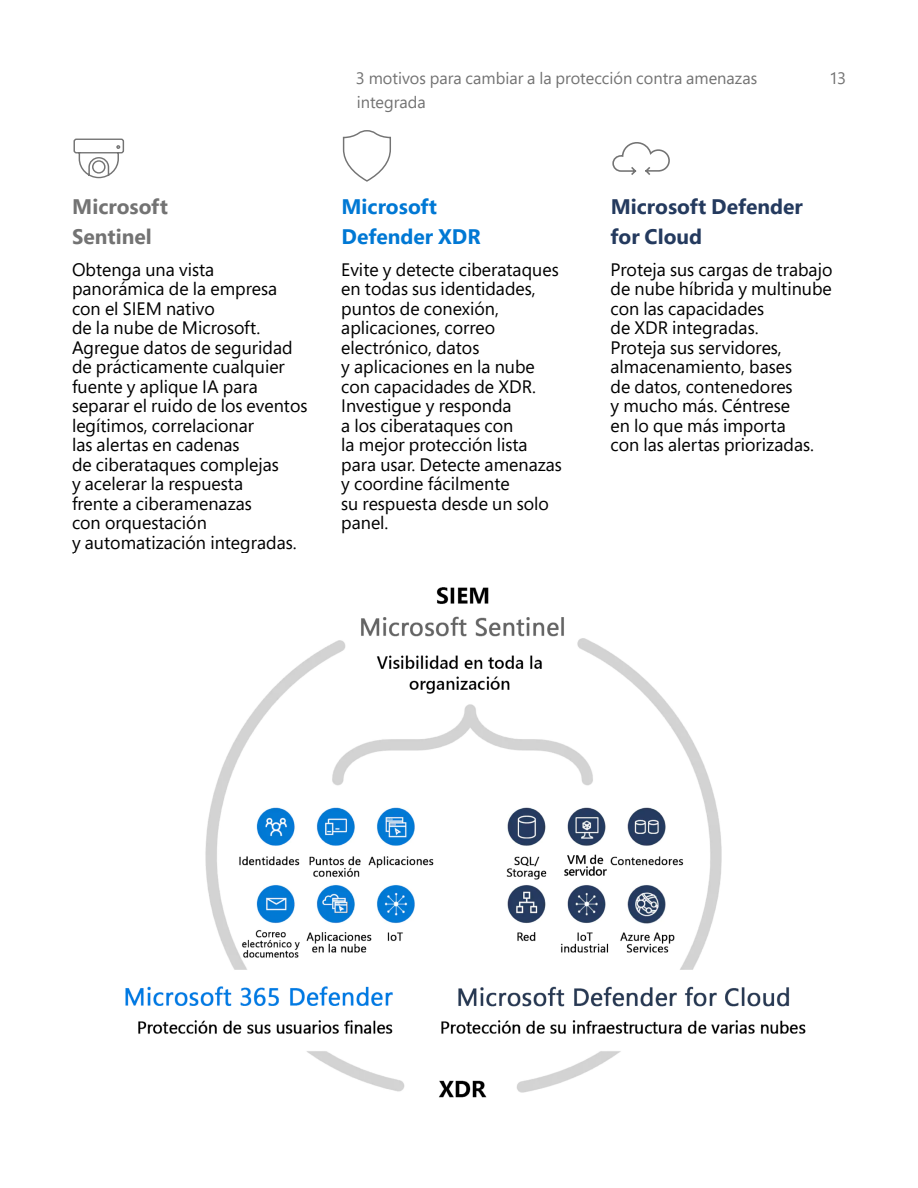
<style>
.page{position:relative;width:918px;height:1188px;background:#fff}
.page>*{position:absolute;margin:0;border:0;box-sizing:border-box;transform-origin:0 0}
.Highlight_text_14_20{font:700 21px/30px "Segoe Pro";color:#243a5e}
.Highlight_text_14_20-2{font:700 21px/30px "Segoe Pro";color:#0078d4}
.Highlight_text_14_20-3{font:700 21px/30px "Segoe Pro";color:#737373}
.Highlight_text_14_20-4{font:18px/19.5px "Segoe Pro";color:#000}
.t1{font:16.5px "Segoe Pro";color:#737373}
</style>
<div class="page">
<svg style="left:612px;top:142px;width:58px;height:33px"></svg>
<svg style="left:73px;top:138px;width:52px;height:41px"></svg>
<svg style="left:342px;top:130px;width:49px;height:52px"></svg>
<img style="left:125px;top:587px;width:681px;height:511px">
<p class="Highlight_text_14_20-3" style="left:72px;top:191px;width:97px">Microsoft<br>Sentinel</p>
<p class="Highlight_text_14_20-4" style="left:72px;top:259px;width:237px">Obtenga una vista panorámica de la empresa con el SIEM nativo<br>de la nube de Microsoft.<br>Agregue datos de seguridad de prácticamente cualquier fuente y aplique IA para separar el ruido de los eventos legítimos, correlacionar<br>las alertas en cadenas<br>de ciberataques complejas<br>y acelerar la respuesta<br>frente a ciberamenazas<br>con orquestación<br>y automatización integradas.</p>
<p class="t1" style="left:356px;top:67px;width:403px">3 motivos para cambiar a la protección contra amenazas</p>
<p class="t1" style="left:831px;top:67px;width:17px">13</p>
<p class="t1" style="left:357px;top:91px;width:71px">integrada</p>
<p class="Highlight_text_14_20-2" style="left:342px;top:191px;width:141px">Microsoft<br>Defender XDR</p>
<p class="Highlight_text_14_20-4" style="left:341px;top:259px;width:222px">Evite y detecte ciberataques en todas sus identidades, puntos de conexión, aplicaciones, correo electrónico, datos<br>y aplicaciones en la nube con capacidades de XDR.<br>Investigue y responda<br>a los ciberataques con<br>la mejor protección lista para usar. Detecte amenazas y coordine fácilmente<br>su respuesta desde un solo panel.</p>
<p class="Highlight_text_14_20" style="left:610px;top:191px;width:194px">Microsoft Defender for Cloud</p>
<p class="Highlight_text_14_20-4" style="left:610px;top:259px;width:223px">Proteja sus cargas de trabajo de nube híbrida y multinube con las capacidades<br>de XDR integradas.<br>Proteja sus servidores, almacenamiento, bases<br>de datos, contenedores<br>y mucho más. Céntrese<br>en lo que más importa<br>con las alertas priorizadas.</p>
</div>
